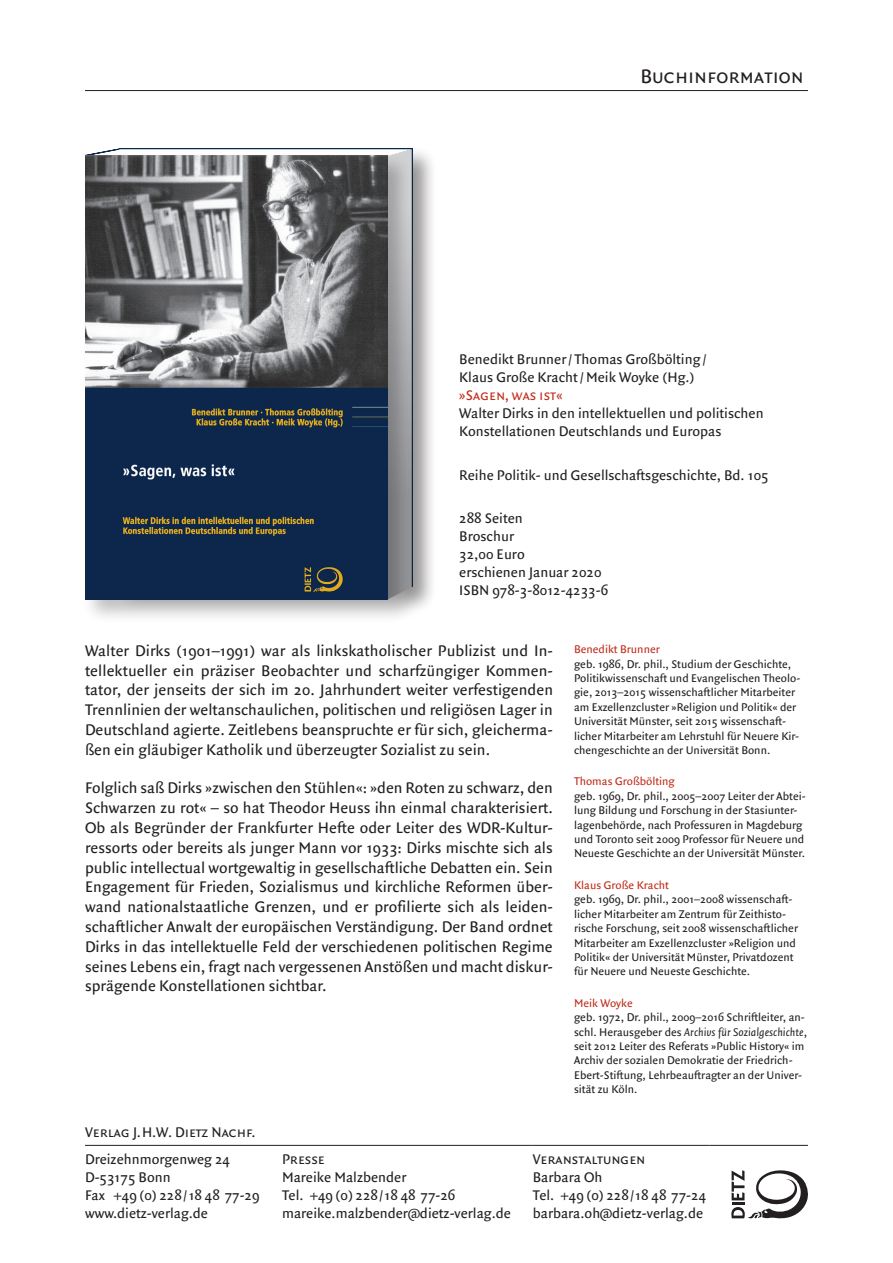
<style>
.page{position:relative;width:893px;height:1263px;background:#fff}
.page>*{position:absolute;margin:0;border:0;box-sizing:border-box;transform-origin:0 0}
.t1{font:21px "Quadraat Sans Small Caps";color:#231f20}
.t2{font:16.5px/19.8px "Quadraat Sans";color:#231f20;text-align:justify}
.t3{font:15px/18px "Quadraat Sans";color:#231f20}
.t4{font:15px "Quadraat Sans Small Caps";color:#231f20}
.t5{font:15px "Quadraat Sans Small Caps";color:#c02d19}
.t6{font:12px/14.4px "Quadraat Sans";color:#231f20}
.t7{font:12px "Quadraat Sans";color:#c02d19}
.s1{font-style:italic}
</style>
<div class="page">
<div style="left:383px;top:147px;width:53px;height:475px;background:#231f20;opacity:.28"></div>
<div style="left:86px;top:147px;width:54px;height:32px;background:#231f20;opacity:.75"></div>
<div style="left:81px;top:152px;width:331px;height:472px;background:#231f20;opacity:.28"></div>
<img style="left:85px;top:156px;width:303px;height:444px">
<hr style="left:85px;top:90px;width:723px;height:1px;background:#231f20">
<hr style="left:85px;top:1145px;width:197px;height:1px;background:#231f20">
<hr style="left:282px;top:1145px;width:251px;height:1px;background:#231f20">
<hr style="left:533px;top:1145px;width:177px;height:1px;background:#231f20">
<hr style="left:710px;top:1145px;width:98px;height:1px;background:#231f20">
<svg style="left:731px;top:1170px;width:77px;height:48px"></svg>
<p class="t1" style="left:640px;top:64px;width:165px">Buchinformation</p>
<p class="t3" style="left:459px;top:351px;width:249px">Benedikt Brunner/ Thomas Großbölting/<br>Klaus Große Kracht/Meik Woyke (Hg.)</p>
<p class="t5" style="left:459px;top:387px;width:105px">»Sagen, was ist«</p>
<p class="t3" style="left:459px;top:405px;width:306px">Walter Dirks in den intellektuellen und politischen<br>Konstellationen Deutschlands und Europas</p>
<p class="t3" style="left:459px;top:466px;width:311px">Reihe Politik- und Gesellschaftsgeschichte, Bd. 105</p>
<p class="t3" style="left:459px;top:510px;width:150px">288 Seiten<br>Broschur<br>32,00 Euro<br>erschienen Januar 2020<br>ISBN 978-3-8012-4233-6</p>
<p class="t2" style="left:85px;top:641px;width:470px">Walter Dirks (1901–1991) war als linkskatholischer Publizist und In&shy;tellektueller ein präziser Beobachter und scharfzüngiger Kommen&shy;tator, der jenseits der sich im 20. Jahrhundert weiter verfestigenden Trennlinien der weltanschaulichen, politischen und religiösen Lager in Deutschland agierte. Zeitlebens beanspruchte er für sich, gleicherma&shy;ßen ein gläubiger Katholik und überzeugter Sozialist zu sein.</p>
<p class="t2" style="left:85px;top:778px;width:469px">Folglich saß Dirks »zwischen den Stühlen«: »den Roten zu schwarz, den Schwarzen zu rot« – so hat Theodor Heuss ihn einmal charakterisiert.<br>Ob als Begründer der Frankfurter Hefte oder Leiter des WDR-Kultur&shy;ressorts oder bereits als junger Mann vor 1933: Dirks mischte sich als public intellectual wortgewaltig in gesellschaftliche Debatten ein. Sein Engagement für Frieden, Sozialismus und kirchliche Reformen über&shy;wand nationalstaatliche Grenzen, und er profilierte sich als leiden&shy;schaftlicher Anwalt der europäischen Verständigung. Der Band ordnet Dirks in das intellektuelle Feld der verschiedenen politischen Regime seines Lebens ein, fragt nach vergessenen Anstößen und macht diskur&shy;sprägende Konstellationen sichtbar.</p>
<p class="t7" style="left:574px;top:642px;width:87px">Benedikt Brunner</p>
<p class="t6" style="left:574px;top:657px;width:228px">geb. 1986, Dr. phil., Studium der Geschichte, Politikwissenschaft und Evangelischen Theolo&shy;gie, 2013–2015 wissenschaftlicher Mitarbeiter am Exzellenzcluster »Religion und Politik« der Universität Münster, seit 2015 wissenschaft&shy;licher Mitarbeiter am Lehrstuhl für Neuere Kir&shy;chengeschichte an der Universität Bonn.</p>
<p class="t7" style="left:574px;top:775px;width:102px">Thomas Großbölting</p>
<p class="t6" style="left:574px;top:789px;width:233px">geb. 1969, Dr. phil., 2005–2007 Leiter der Abtei&shy;lung Bildung und Forschung in der Stasiunter&shy;lagenbehörde, nach Professuren in Magdeburg und Toronto seit 2009 Professor für Neuere und Neueste Geschichte an der Universität Münster.</p>
<p class="t7" style="left:574px;top:878px;width:96px">Klaus Große Kracht</p>
<p class="t6" style="left:574px;top:892px;width:225px">geb. 1969, Dr. phil., 2001–2008 wissenschaft&shy;licher Mitarbeiter am Zentrum für Zeithisto&shy;rische Forschung, seit 2008 wissenschaftlicher Mitarbeiter am Exzellenzcluster »Religion und Politik« der Universität Münster, Privatdozent für Neuere und Neueste Geschichte.</p>
<p class="t7" style="left:574px;top:996px;width:60px">Meik Woyke</p>
<p class="t6" style="left:574px;top:1010px;width:235px">geb. 1972, Dr. phil., 2009–2016 Schriftleiter, an&shy;schl. Herausgeber des <span class="s1">Archivs für Sozialgeschichte</span>, seit 2012 Leiter des Referats »Public History« im Archiv der sozialen Demokratie der Friedrich-Ebert-Stiftung, Lehrbeauftragter an der Univer&shy;sität zu Köln.</p>
<p class="t4" style="left:85px;top:1123px;width:172px">Verlag J.H.W. Dietz Nachf.</p>
<p class="t3" style="left:85px;top:1151px;width:176px">Dreizehnmorgenweg 24<br>D-53175 Bonn<br>Fax +49 (0) 228/18 48 77-29 www.dietz-verlag.de</p>
<p class="t4" style="left:282px;top:1151px;width:44px">Presse</p>
<p class="t3" style="left:282px;top:1169px;width:230px">Mareike Malzbender<br>Tel. +49 (0) 228/18 48 77-26 mareike.malzbender@dietz-verlag.de</p>
<p class="t4" style="left:533px;top:1151px;width:114px">Veranstaltungen</p>
<p class="t3" style="left:533px;top:1169px;width:175px">Barbara Oh<br>Tel. +49 (0) 228/18 48 77-24 barbara.oh@dietz-verlag.de</p>
</div>
